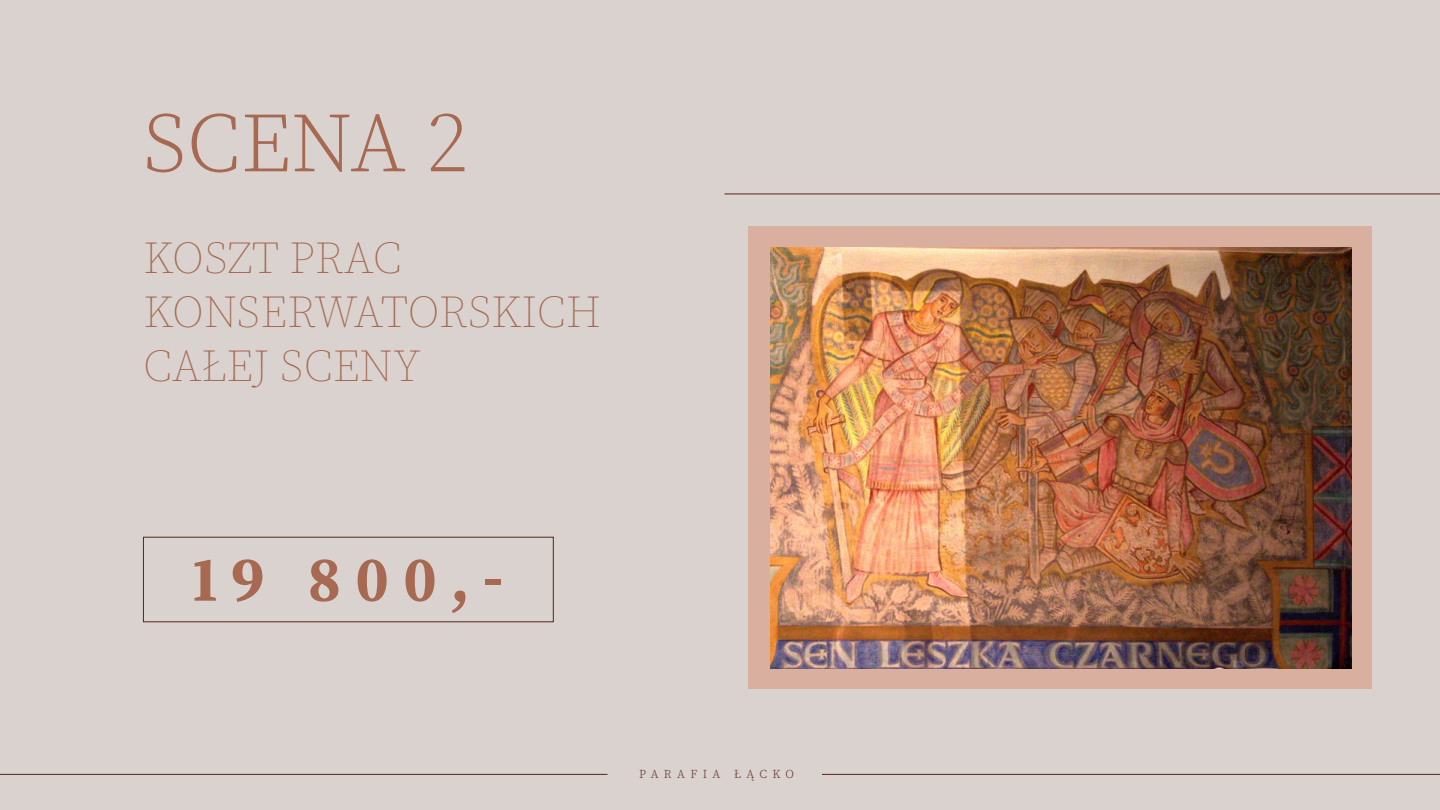
<style>
.page{position:relative;width:1440px;height:810px;background:#d9d2ce}
.page>*{position:absolute;margin:0;border:0;box-sizing:border-box;transform-origin:0 0}
.t1{font:300 84px "Source Serif Pro";color:#a76952}
.t2{font:700 61.5px "Source Serif Pro";color:#a76952}
.t3{font:200 45px/54px "Source Serif Pro";color:#a76952}
.t4{font:300 12px "Source Serif Pro";letter-spacing:.44em;color:#58251b}
</style>
<div class="page">
<div style="left:748px;top:226px;width:624px;height:463px;background:#d9afa0"></div>
<img style="left:771px;top:248px;width:581px;height:420px">
<hr style="left:822px;top:774px;width:618px;height:1px;background:#58251b">
<hr style="left:0;top:774px;width:608px;height:1px;background:#58251b">
<div style="left:143px;top:537px;width:411px;height:85px;border:1px solid #58251b"></div>
<hr style="left:724px;top:194px;width:716px;height:1px;background:#58251b">
<h1 class="t1" style="left:143px;top:89px;width:326px">SCENA 2</h1>
<p class="t3" style="left:143px;top:232px;width:460px">KOSZT PRAC<br>KONSERWATORSKICH<br>CAŁEJ SCENY</p>
<h2 class="t2" style="left:193px;top:538px;width:313px">19 800,-</h2>
<p class="t4" style="left:639px;top:766px;width:156px">PARAFIA ŁĄCKO</p>
</div>
